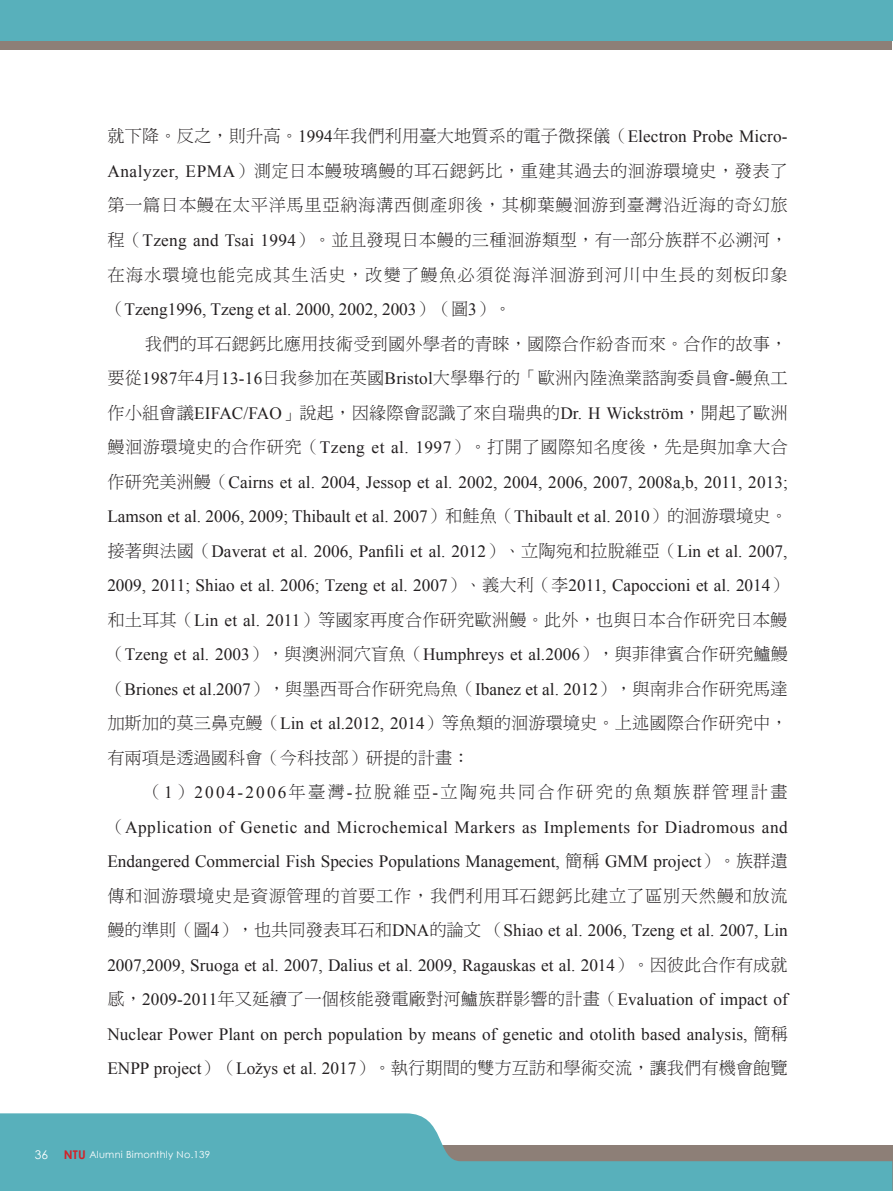
<style>
.page{position:relative;width:893px;height:1191px;background:#fff}
.page>*{position:absolute;margin:0;border:0;box-sizing:border-box;transform-origin:0 0}
.t1{font:17.25px/34.5px "Times New Roman";color:#231f20;text-align:justify}
.t2{font:17.25px/34.5px "DF Ming Std W3";letter-spacing:.025em;color:#231f20;text-align:justify}
.t3{font:17.25px/34.5px "Times New Roman";letter-spacing:.03em;color:#231f20}
.t4{font:17.25px/34.5px "DF Ming Std W3";color:#231f20}
.t5{font:17.25px "DF Ming Std W3";letter-spacing:.125em;color:#231f20}
.t6{font:12px "Century Gothic";color:#fff}
.t7{font:9.75px "Century Gothic";letter-spacing:.025em;color:#fff}
.s1{font-family:"Times New Roman"}
.s2{font-family:"DF Ming Std W3"}
.s3{font-weight:700;font-size:12px;color:#d1232a}
</style>
<div class="page">
<div style="left:0;top:0;width:892px;height:50px;background:#8d7f77"></div>
<svg style="left:0;top:1113px;width:892px;height:78px;fill:#58b0bb"></svg>
<div style="left:0;top:0;width:893px;height:40px;background:#58b0bb"></div>
<p class="t2" style="left:107px;top:119px;width:682px">就下降。反之，則升高。<span class="s1">1994</span>年我們利用臺大地質系的電子微探儀（<span class="s1">Electron Probe Micro-Analyzer, EPMA</span>）測定日本鰻玻璃鰻的耳石鍶鈣比，重建其過去的洄游環境史，發表了第一篇日本鰻在太平洋馬里亞納海溝西側產卵後，其柳葉鰻洄游到臺灣沿近海的奇幻旅程（<span class="s1">Tzeng and Tsai 1994</span>）。並且發現日本鰻的三種洄游類型，有一部分族群不必溯河，在海水環境也能完成其生活史，改變了鰻魚必須從海洋洄游到河川中生長的刻板印象</p>
<p class="t1" style="left:107px;top:292px;width:406px"><span class="s2">（</span>Tzeng1996, Tzeng et al. 2000, 2002, 2003<span class="s2">）（圖</span>3<span class="s2">）。</span></p>
<p class="t2" style="left:107px;top:326px;width:682px;text-indent:38px">我們的耳石鍶鈣比應用技術受到國外學者的青睞，國際合作紛沓而來。合作的故事，要從<span class="s1">1987</span>年<span class="s1">4</span>月<span class="s1">13-16</span>日我參加在英國<span class="s1">Bristol</span>大學舉行的「歐洲內陸漁業諮詢委員會<span class="s1">-</span>鰻魚工作小組會議<span class="s1">EIFAC/FAO</span>」說起，因緣際會認識了來自瑞典的<span class="s1">Dr. H Wickström</span>，開起了歐洲鰻洄游環境史的合作研究（<span class="s1">Tzeng et al. 1997</span>）。打開了國際知名度後，先是與加拿大合</p>
<p class="t1" style="left:107px;top:464px;width:682px"><span class="s2">作研究美洲鰻（</span>Cairns et al. 2004, Jessop et al. 2002, 2004, 2006, 2007, 2008a,b, 2011, 2013; Lamson et al. 2006, 2009; Thibault et al. 2007<span class="s2">）和鮭魚（</span>Thibault et al. 2010<span class="s2">）的洄游環境史。接著與法國（</span>Daverat et al. 2006, Panfili et al. 2012<span class="s2">）、立陶宛和拉脫維亞（</span>Lin et al. 2007, 2009, 2011; Shiao et al. 2006; Tzeng et al. 2007<span class="s2">）、義大利（李</span>2011, Capoccioni et al. 2014<span class="s2">）</span></p>
<p class="t2" style="left:107px;top:602px;width:682px">和土耳其（<span class="s1">Lin et al. 2011</span>）等國家再度合作研究歐洲鰻。此外，也與日本合作研究日本鰻</p>
<p class="t1" style="left:107px;top:637px;width:682px"><span class="s2">（</span>Tzeng et al. 2003<span class="s2">），與澳洲洞穴盲魚（</span>Humphreys et al.2006<span class="s2">），與菲律賓合作研究鱸鰻（</span>Briones et al.2007<span class="s2">），與墨西哥合作研究烏魚（</span>Ibanez et al. 2012<span class="s2">），與南非合作研究馬達</span></p>
<p class="t4" style="left:107px;top:705px;width:682px">加斯加的莫三鼻克鰻（<span class="s1">Lin et al.2012, 2014</span>）等魚類的洄游環境史。上述國際合作研究中，有兩項是透過國科會（今科技部）研提的計畫：</p>
<p class="t5" style="left:145px;top:782px;width:644px">（<span class="s1">1</span>）<span class="s1">2004-2006</span>年臺灣<span class="s1">-</span>拉脫維亞<span class="s1">-</span>立陶宛共同合作研究的魚類族群管理計畫</p>
<p class="t3" style="left:107px;top:809px;width:682px"><span class="s2">（</span>Application of Genetic and Microchemical Markers as Implements for Diadromous and<br>Endangered Commercial Fish Species Populations Management, <span class="s2">簡稱</span> GMM project<span class="s2">）。族群遺</span></p>
<p class="t2" style="left:107px;top:878px;width:682px">傳和洄游環境史是資源管理的首要工作，我們利用耳石鍶鈣比建立了區別天然鰻和放流</p>
<p class="t1" style="left:107px;top:913px;width:682px"><span class="s2">鰻的準則（圖</span>4<span class="s2">），也共同發表耳石和</span>DNA<span class="s2">的論文（</span>Shiao et al. 2006, Tzeng et al. 2007, Lin 2007,2009, Sruoga et al. 2007, Dalius et al. 2009, Ragauskas et al. 2014<span class="s2">）。因彼此合作有成就感，</span>2009-2011<span class="s2">年又延續了一個核能發電廠對河鱸族群影響的計畫（</span>Evaluation of impact of Nuclear Power Plant on perch population by means of genetic and otolith based analysis, <span class="s2">簡稱</span></p>
<p class="t4" style="left:107px;top:1050px;width:682px"><span class="s1">ENPP project</span>）（<span class="s1">Ložys et al. 2017</span>）。執行期間的雙方互訪和學術交流，讓我們有機會飽覽</p>
<p class="t6" style="left:35px;top:1147px;width:15px">36</p>
<p class="t7" style="left:64px;top:1148px;width:148px"><span class="s3">NTU</span> Alumni Bimonthly No.139</p>
</div>
